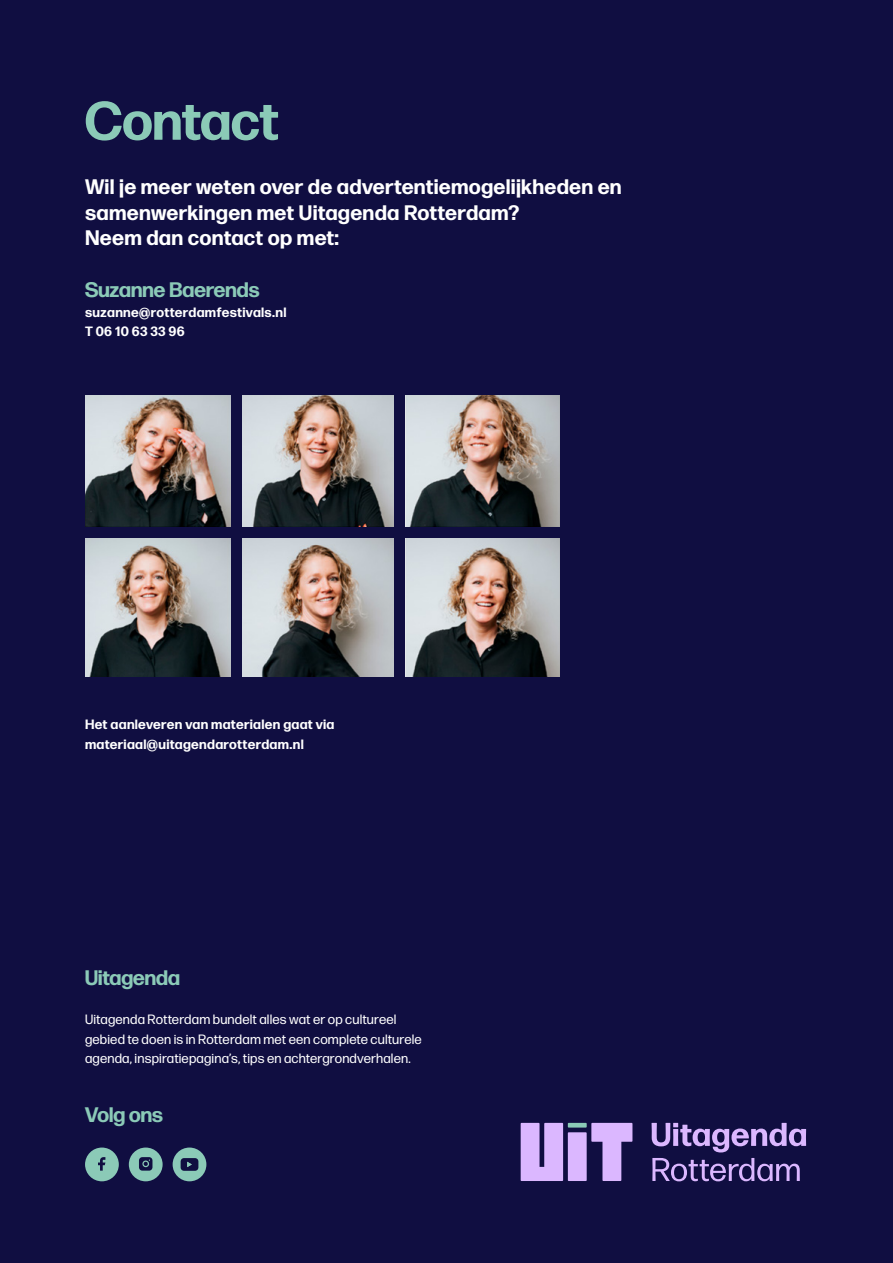
<style>
.page{position:relative;width:893px;height:1263px;background:#100e41}
.page>*{position:absolute;margin:0;border:0;box-sizing:border-box;transform-origin:0 0}
.t1{font:700 54px "Forma DJR Display";letter-spacing:.005em;color:#8bcab7}
.t2{font:700 21px/25.5px "Forma DJR Text";letter-spacing:.01em;color:#fff}
.t3{font:700 21px "Forma DJR Display";letter-spacing:.005em;color:#8bcab7}
.t4{font:13.5px/19.6px "Forma DJR Text";letter-spacing:.01em;color:#fff}
.t5{font:700 13.5px/19.6px "Forma DJR Text";letter-spacing:.02em;color:#fff}
</style>
<div class="page">
<img style="left:85px;top:395px;width:475px;height:282px">
<div style="left:568px;top:1132px;width:19px;height:49px;background:#dbb7ff"></div>
<svg style="left:591px;top:1123px;width:41px;height:58px"></svg>
<svg style="left:521px;top:1123px;width:42px;height:58px;background:#c9a8ee"></svg>
<hr style="left:568px;top:1123px;width:19px;height:4px;background:#8bcab7">
<svg style="left:652px;top:1123px;width:154px;height:29px"></svg>
<svg style="left:652px;top:1158px;width:148px;height:23px"></svg>
<div style="left:85px;top:1147px;width:34px;height:34px;background:#8bcab7;border-radius:50%"></div>
<svg style="left:98px;top:1157px;width:7px;height:13px"></svg>
<div style="left:129px;top:1147px;width:34px;height:34px;background:#8bcab7;border-radius:50%"></div>
<div style="left:139px;top:1157px;width:13px;height:13px;background:#100e41;border-radius:3px"></div>
<svg style="left:142px;top:1159px;width:8px;height:8px"></svg>
<div style="left:173px;top:1147px;width:33px;height:34px;background:#8bcab7;border-radius:50%"></div>
<svg style="left:181px;top:1158px;width:17px;height:13px"></svg>
<div style="left:78px;top:527px;width:503px;height:11px;background:#100e41"></div>
<div style="left:394px;top:386px;width:11px;height:302px;background:#100e41"></div>
<div style="left:231px;top:386px;width:11px;height:302px;background:#100e41"></div>
<h1 class="t1" style="left:85px;top:87px;width:195px">Contact</h1>
<h2 class="t2" style="left:85px;top:173px;width:538px">Wil je meer weten over de advertentiemogelijkheden en samenwerkingen met Uitagenda Rotterdam?<br>Neem dan contact op met:</h2>
<h2 class="t3" style="left:85px;top:276px;width:176px">Suzanne Baerends</h2>
<p class="t5" style="left:85px;top:302px;width:203px">suzanne@rotterdamfestivals.nl<br>T 06 10 63 33 96</p>
<p class="t5" style="left:85px;top:714px;width:251px">Het aanleveren van materialen gaat via materiaal@uitagendarotterdam.nl</p>
<h2 class="t3" style="left:85px;top:964px;width:96px">Uitagenda</h2>
<p class="t4" style="left:85px;top:1009px;width:338px">Uitagenda Rotterdam bundelt alles wat er op cultureel gebied te doen is in Rotterdam met een complete culturele agenda, inspiratiepagina’s, tips en achtergrondverhalen.</p>
<h2 class="t3" style="left:85px;top:1102px;width:79px">Volg ons</h2>
</div>
